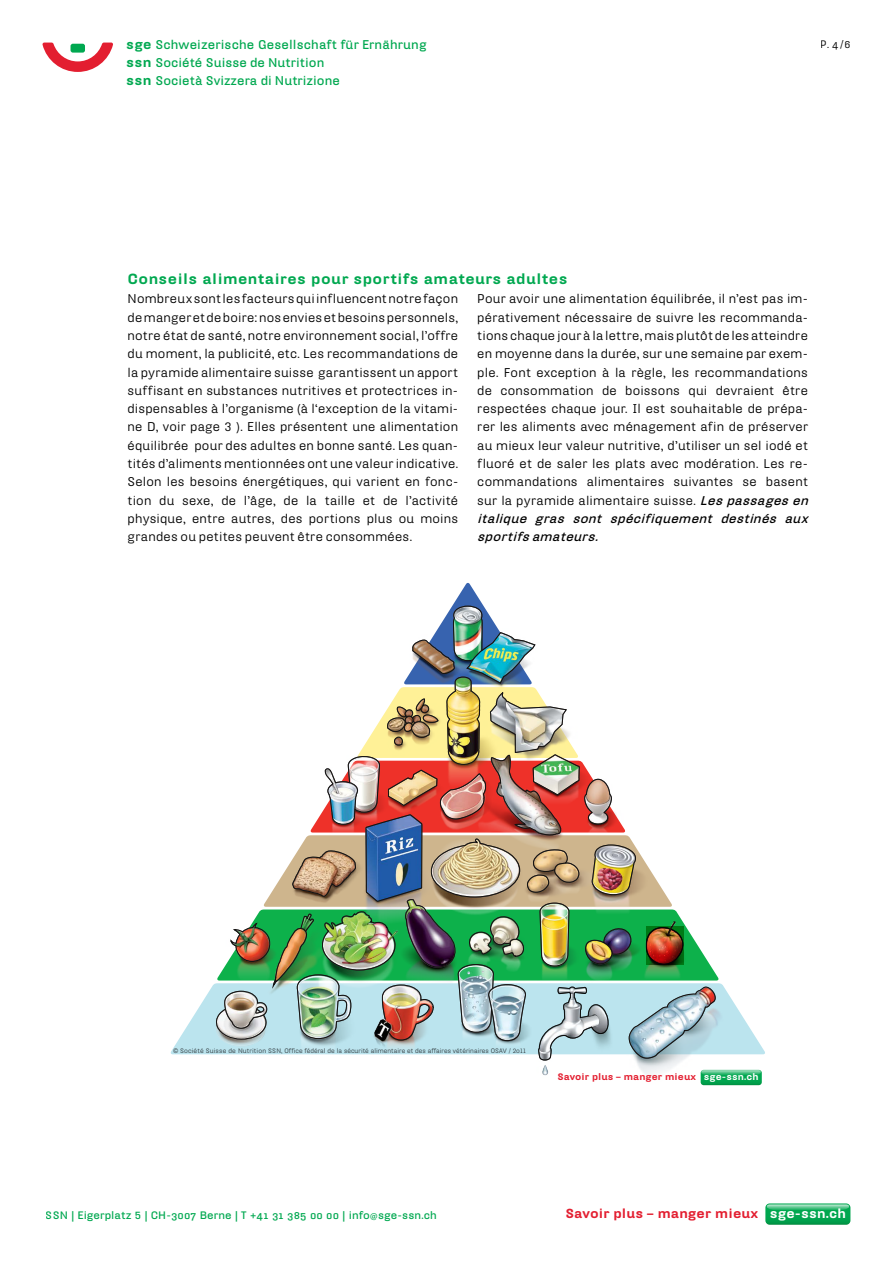
<style>
.page{position:relative;width:893px;height:1263px;background:#fff}
.page>*{position:absolute;margin:0;border:0;box-sizing:border-box;transform-origin:0 0}
.t1{font:900 14.25px "Hydra Text";letter-spacing:.03em;color:#00a850}
.t2{font:900 12.75px "Hydra Text";letter-spacing:.01em;color:#e31e30}
.t3{font:12.3px/18.3px "Hydra Text";letter-spacing:.015em;color:#000;text-align:justify}
.t4{font:700 12.3px/18px "Hydra Text";letter-spacing:.005em;color:#00a850}
.t5{font:700 10.5px "Hydra Text";letter-spacing:.01em;color:#00a850}
.t6{font:10.5px "Hydra Text";color:#000}
.t7{font:900 9.15px "Hydra Text";letter-spacing:.01em;color:#e31e30}
.t8{font:6.3px "Hydra Text";letter-spacing:.005em;color:#414042}
.s1{font-weight:900;font-size:13.05px}
.s2{font-family:"Hydra Text Regular Expert"}
.s3{font-weight:700;font-style:italic}
.s4{font-family:"Arial";font-size:6.45px}
.s5{color:#fff}
.s6{font-family:"Hydra Text Bold Expert";font-weight:400}
.s7{font-weight:400}
</style>
<div class="page">
<svg style="left:43px;top:43px;width:70px;height:29px"></svg>
<svg style="left:765px;top:1203px;width:85px;height:22px;background:#23af65"></svg>
<img style="left:170px;top:583px;width:595px;height:502px">
<img style="left:702px;top:1070px;width:59px;height:4px">
<p class="t4" style="left:126px;top:35px;width:302px"><span class="s1">sge</span> Schweizerische Gesellschaft für Ernährung <span class="s1">ssn</span> Société Suisse de Nutrition<br><span class="s1">ssn</span> Società Svizzera di Nutrizione</p>
<p class="t6" style="left:821px;top:38px;width:31px">P. <span class="s2">4</span> / <span class="s2">6</span></p>
<p class="t1" style="left:128px;top:270px;width:441px">Conseils alimentaires pour sportifs amateurs adultes</p>
<p class="t3" style="left:128px;top:289px;width:332px">Nombreux sont les facteurs qui influencent notre façon de manger et de boire: nos envies et besoins personnels, notre état de santé, notre environnement social, l’offre du moment, la publicité, etc. Les recommandations de la pyramide alimentaire suisse garantissent un apport suffisant en substances nutritives et protectrices in&shy;dispensables à l’organisme (à l‘exception de la vitami&shy;ne D, voir page 3 ). Elles présentent une alimentation équilibrée pour des adultes en bonne santé. Les quan&shy;tités d’aliments mentionnées ont une valeur indicative.<br>Selon les besoins énergétiques, qui varient en fonc&shy;tion du sexe, de l’âge, de la taille et de l’activité physique, entre autres, des portions plus ou moins grandes ou petites peuvent être consommées.</p>
<p class="t3" style="left:477px;top:289px;width:336px;text-align:left">Pour avoir une alimentation équilibrée, il n’est pas im&shy;pérativement nécessaire de suivre les recommanda&shy;tions chaque jour à la lettre, mais plutôt de les atteindre en moyenne dans la durée, sur une semaine par exem&shy;ple. Font exception à la règle, les recommandations de consommation de boissons qui devraient être respectées chaque jour. Il est souhaitable de prépa&shy;rer les aliments avec ménagement afin de préserver au mieux leur valeur nutritive, d’utiliser un sel iodé et fluoré et de saler les plats avec modération. Les re&shy;commandations alimentaires suivantes se basent sur la pyramide alimentaire suisse. <span class="s3">Lespassagesen italique gras sont spécifiquement destinés aux sportifsamateurs.</span></p>
<p class="t8" style="left:174px;top:1047px;width:354px"><span class="s4">©</span> Société Suisse de Nutrition SSN, Office fédéral de la sécurité alimentaire et des affaires vétérinaires OSAV / 2o11</p>
<p class="t7" style="left:557px;top:1071px;width:203px">Savoir plus – manger mieux <span class="s5">sge-ssn.ch</span></p>
<p class="t5" style="left:46px;top:1208px;width:393px">SSN | Eigerplatz 5 | CH-<span class="s6">3007</span> Berne | T +<span class="s6">41 31 385 00 00</span> | info<span class="s7">@</span>sge-ssn.ch</p>
<p class="t2" style="left:565px;top:1205px;width:282px">Savoir plus – manger mieux <span class="s5">sge-ssn.ch</span></p>
</div>
